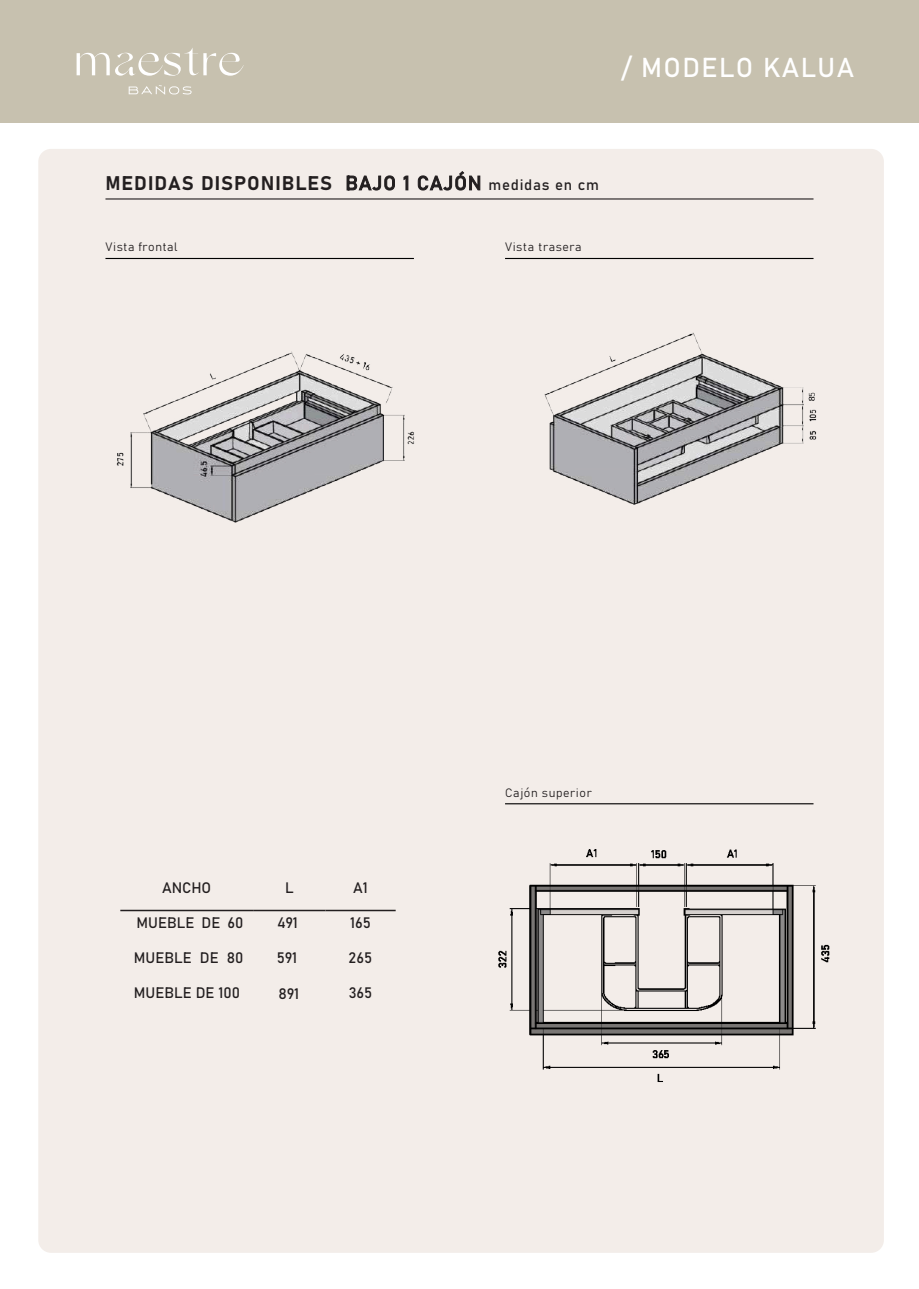
<style>
.page{position:relative;width:919px;height:1289px;background:#fff}
.page>*{position:absolute;margin:0;border:0;box-sizing:border-box;transform-origin:0 0}
.t1{font:27px "Bahnschrift";letter-spacing:.05em;color:#fff}
.t2{font:19.5px "Bahnschrift";letter-spacing:.05em;color:#231f20}
.t3{font:15px "Bahnschrift";color:#231f20}
.t4{font:12px "Bahnschrift";letter-spacing:.05em;color:#231f20}
.s1{font-size:15px}
</style>
<div class="page">
<div style="left:0;top:0;width:918px;height:123px;background:#c7c1af"></div>
<svg style="left:77px;top:48px;width:167px;height:28px"></svg>
<svg style="left:129px;top:85px;width:62px;height:10px"></svg>
<div style="left:38px;top:149px;width:845px;height:1103px;background:#f3ede9;border-radius:13px"></div>
<hr style="left:105px;top:198px;width:708px;height:1px;background:#231f20">
<img style="left:498px;top:849px;width:332px;height:233px">
<hr style="left:105px;top:258px;width:309px;height:1px;background:#000">
<hr style="left:505px;top:258px;width:308px;height:1px;background:#000">
<hr style="left:505px;top:803px;width:308px;height:1px;background:#000">
<img style="left:116px;top:332px;width:701px;height:191px">
<hr style="left:120px;top:909px;width:133px;height:2px;background:#231f20">
<hr style="left:253px;top:909px;width:72px;height:2px;background:#231f20">
<hr style="left:325px;top:909px;width:70px;height:2px;background:#231f20">
<h1 class="t1" style="left:621px;top:47px;width:234px">/ MODELO KALUA</h1>
<h2 class="t2" style="left:105px;top:168px;width:495px">MEDIDAS DISPONIBLES BAJO 1 CAJÓN <span class="s1">medidas en cm</span></h2>
<p class="t4" style="left:105px;top:238px;width:74px">Vista frontal</p>
<p class="t4" style="left:505px;top:238px;width:78px">Vista trasera</p>
<p class="t3" style="left:162px;top:876px;width:51px">ANCHO</p>
<p class="t3" style="left:285px;top:876px;width:10px">L</p>
<p class="t3" style="left:353px;top:876px;width:16px">A1</p>
<p class="t3" style="left:277px;top:911px;width:22px">491</p>
<p class="t3" style="left:350px;top:911px;width:22px">165</p>
<p class="t3" style="left:277px;top:946px;width:22px">591</p>
<p class="t3" style="left:348px;top:946px;width:25px">265</p>
<p class="t3" style="left:278px;top:982px;width:22px">891</p>
<p class="t3" style="left:348px;top:981px;width:25px">365</p>
<p class="t3" style="left:136px;top:911px;width:108px">MUEBLE DE 60</p>
<p class="t3" style="left:134px;top:946px;width:111px">MUEBLE DE 80</p>
<p class="t3" style="left:134px;top:981px;width:108px">MUEBLE DE 100</p>
<p class="t4" style="left:505px;top:783px;width:88px">Cajón superior</p>
</div>
